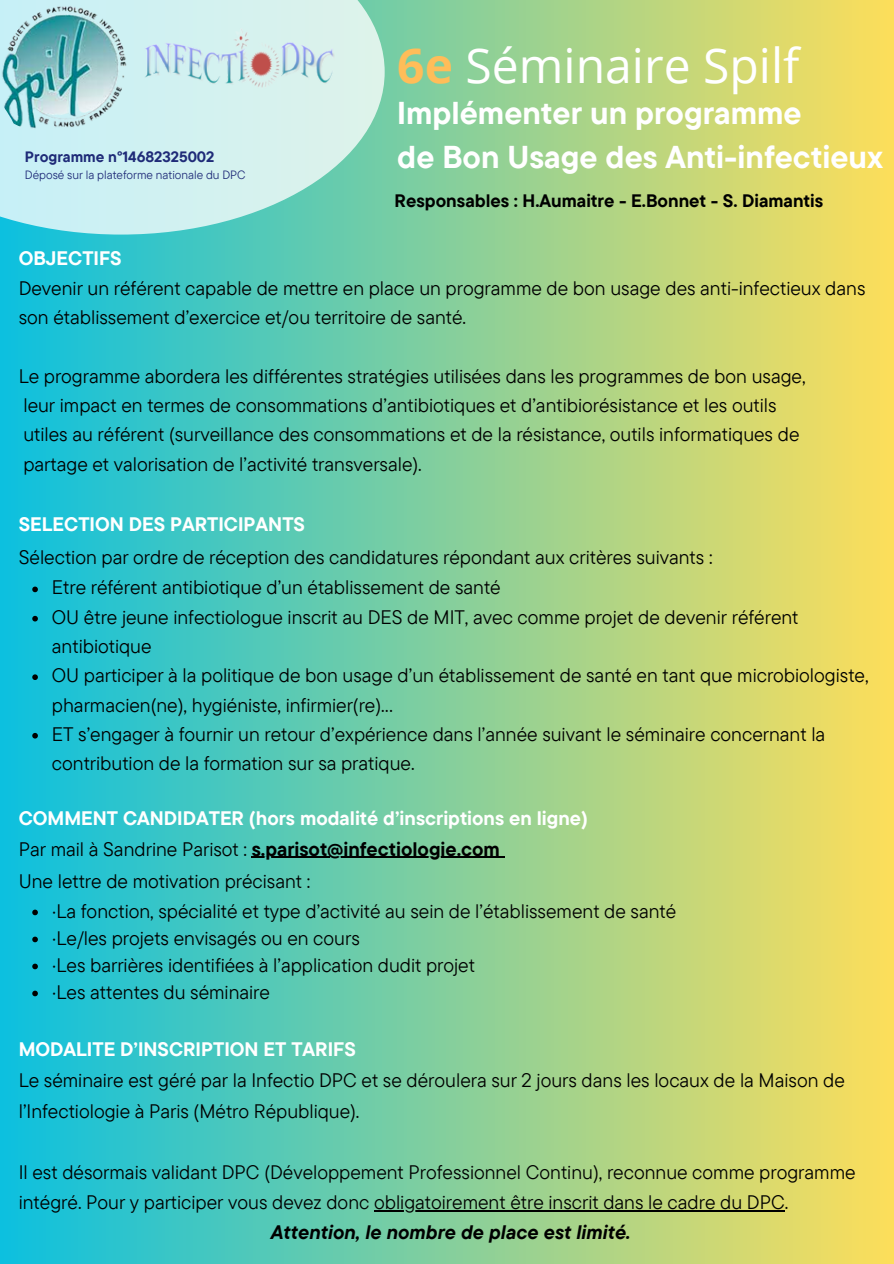
<style>
.page{position:relative;width:894px;height:1264px;background:#fff}
.page>*{position:absolute;margin:0;border:0;box-sizing:border-box;transform-origin:0 0}
.t1{font:48px "Open Sans";color:#fff}
.t2{font:700 31.5px/43.8px "TT Commons Pro";color:#fff}
.t3{font:19.5px/29.4px "TT Commons Pro";color:#000}
.t4{font:700 19.5px/30.3px "TT Commons Pro";color:#fff}
.t5{font:italic 700 19.5px "TT Commons Pro";color:#000}
.t6{font:700 18px "TT Commons Pro";color:#000}
.t7{font:700 15px "TT Commons Pro";color:#1f2b78}
.t8{font:12px "TT Commons Pro";color:#1f2b78}
.s1{font-weight:700;color:#ffbd59}
.s2{font-weight:400;color:#000}
.s3{color:#000}
</style>
<div class="page">
<div style="left:0;top:0;width:893px;height:1263px;background:linear-gradient(to right,#0cc0df,#fdde5a)"></div>
<svg style="left:0;top:0;width:384px;height:234px;background:#bdeae4"></svg>
<img style="left:0;top:0;width:154px;height:146px">
<img style="left:139px;top:25px;width:209px;height:65px">
<svg style="left:32px;top:586px;width:6px;height:6px"></svg>
<svg style="left:32px;top:616px;width:6px;height:5px"></svg>
<svg style="left:32px;top:674px;width:6px;height:6px"></svg>
<svg style="left:32px;top:733px;width:6px;height:5px"></svg>
<hr style="left:251px;top:856px;width:249px;height:1px;background:#000">
<svg style="left:32px;top:909px;width:6px;height:6px"></svg>
<svg style="left:32px;top:936px;width:6px;height:6px"></svg>
<svg style="left:32px;top:963px;width:6px;height:6px"></svg>
<svg style="left:32px;top:990px;width:6px;height:6px"></svg>
<hr style="left:374px;top:1210px;width:410px;height:1px;background:#000">
<p class="t7" style="left:25px;top:147px;width:191px">Programme n°14682325002</p>
<p class="t8" style="left:25px;top:167px;width:222px">Déposé sur la plateforme nationale du DPC</p>
<h1 class="t1" style="left:397px;top:32px;width:403px"><span class="s1">6e</span> Séminaire Spilf</h1>
<h2 class="t2" style="left:397px;top:91px;width:487px">Implémenter un programme<br>de Bon Usage des Anti-infectieux</h2>
<p class="t6" style="left:394px;top:189px;width:430px">Responsables : H.Aumaitre - E.Bonnet - S. Diamantis</p>
<p class="t4" style="left:19px;top:242px;width:104px">OBJECTIFS</p>
<p class="t3" style="left:19px;top:273px;width:848px">Devenir un référent capable de mettre en place un programme de bon usage des anti-infectieux dans son établissement d’exercice et/ou territoire de santé.</p>
<p class="t3" style="left:19px;top:361px;width:788px">Le programme abordera les différentes stratégies utilisées dans les programmes de bon usage, leur impact en termes de consommations d’antibiotiques et d’antibiorésistance et les outils utiles au référent (surveillance des consommations et de la résistance, outils informatiques de partage et valorisation de l’activité transversale).</p>
<p class="t4" style="left:19px;top:509px;width:288px">SELECTION DES PARTICIPANTS</p>
<p class="t3" style="left:52px;top:542px;width:818px;text-indent:-33px">Sélection par ordre de réception des candidatures répondant aux critères suivants :<br>Etre référent antibiotique d’un établissement de santé<br>OU être jeune infectiologue inscrit au DES de MIT, avec comme projet de devenir référent antibiotique<br>OU participer à la politique de bon usage d’un établissement de santé en tant que microbiologiste, pharmacien(ne), hygiéniste, infirmier(re)…<br>ET s’engager à fournir un retour d’expérience dans l’année suivant le séminaire concernant la contribution de la formation sur sa pratique.</p>
<p class="t4" style="left:19px;top:802px;width:570px">COMMENT CANDIDATER (hors modalité d’inscriptions en ligne)<br><span class="s2">Par mail à Sandrine Parisot :</span> <span class="s3">s.parisot@infectiologie.com</span></p>
<p class="t3" style="left:52px;top:866px;width:625px;text-indent:-33px">Une lettre de motivation précisant :<br>·La fonction, spécialité et type d’activité au sein de l’établissement de santé</p>
<p class="t3" style="left:52px;top:923px;width:424px;line-height:27px">·Le/les projets envisagés ou en cours<br>·Les barrières identifiées à l’application dudit projet ·Les attentes du séminaire</p>
<p class="t4" style="left:19px;top:1033px;width:338px">MODALITE D’INSCRIPTION ET TARIFS</p>
<p class="t3" style="left:19px;top:1064px;width:827px;line-height:30.3px">Le séminaire est géré par la Infectio DPC et se déroulera sur 2 jours dans les locaux de la Maison de l’Infectiologie à Paris (Métro République).</p>
<p class="t3" style="left:19px;top:1156px;width:838px;line-height:30.3px">Il est désormais validant DPC (Développement Professionnel Continu), reconnue comme programme intégré. Pour y participer vous devez donc obligatoirement être inscrit dans le cadre du DPC.</p>
<p class="t5" style="left:271px;top:1219px;width:361px">Attention, le nombre de place est limité.</p>
</div>
